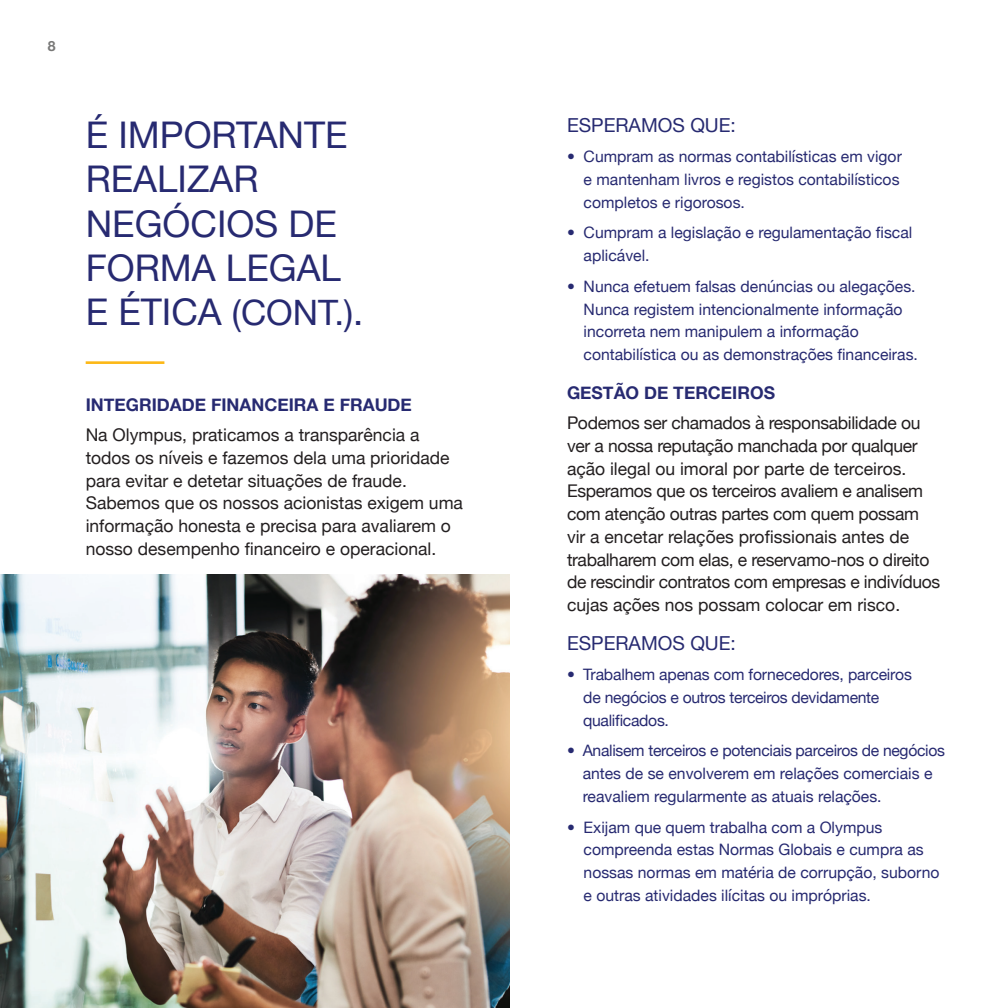
<style>
.page{position:relative;width:1008px;height:1008px;background:#fff}
.page>*{position:absolute;margin:0;border:0;box-sizing:border-box;transform-origin:0 0}
.t1{font:36.75px/44.1px "Helvetica Neue";color:#272a71}
.t2{font:19.25px "Helvetica Neue";color:#272a71}
.t3{font:17.5px/22.8px "Helvetica Neue";letter-spacing:-.02em;color:#231f20}
.t4{font:17.5px/22.8px "Helvetica Neue";color:#231f20}
.t5{font:700 17.5px "Helvetica Neue";color:#272a71}
.t6{font:15.75px/22.8px "Helvetica Neue";color:#272a71}
.t7{font:15.75px/22.8px "Helvetica Neue";letter-spacing:-.02em;color:#272a71}
.t8{font:700 14px "Helvetica Neue";color:#787877}
.s1{font-size:35px}
.s2{font-family:"Helvetica Neue CE"}
</style>
<div class="page">
<img style="left:0;top:575px;width:509px;height:433px">
<hr style="left:86px;top:361px;width:78px;height:3px;background:#fcb817">
<p class="t8" style="left:48px;top:35px;width:9px">8</p>
<h1 class="t1" style="left:86px;top:115px;width:279px">É IMPORTANTE<br>REALIZAR<br>NEGÓCIOS DE<br>FORMA LEGAL<br>E ÉTICA <span class="s1">(CONT.)</span>.</h1>
<p class="t5" style="left:86px;top:391px;width:328px">INTEGRIDADE FINANCEIRA E FRAUDE</p>
<p class="t4" style="left:86px;top:425px;width:379px">Na Olympus, praticamos a transparência a todos os níveis e fazemos dela uma prioridade para evitar e detetar situações de fraude.<br>Sabemos que os nossos acionistas exigem uma informação honesta e precisa para avaliarem o nosso desempenho financeiro e operacional.</p>
<p class="t2" style="left:567px;top:111px;width:170px">ESPERAMOS QUE:</p>
<p class="t6" style="left:584px;top:146px;width:320px;text-indent:-17px"><span class="s2">•</span> Cumpram as normas contabilísticas em vigor e mantenham livros e registos contabilísticos completos e rigorosos.</p>
<p class="t6" style="left:584px;top:222px;width:330px;text-indent:-17px"><span class="s2">•</span> Cumpram a legislação e regulamentação fiscal aplicável.</p>
<p class="t6" style="left:584px;top:276px;width:336px;text-indent:-17px"><span class="s2">•</span> Nunca efetuem falsas denúncias ou alegações.<br>Nunca registem intencionalmente informação incorreta nem manipulem a informação contabilística ou as demonstrações financeiras.</p>
<p class="t5" style="left:567px;top:379px;width:210px">GESTÃO DE TERCEIROS</p>
<p class="t3" style="left:567px;top:413px;width:375px">Podemos ser chamados à responsabilidade ou ver a nossa reputação manchada por qualquer ação ilegal ou imoral por parte de terceiros.<br>Esperamos que os terceiros avaliem e analisem com atenção outras partes com quem possam vir a encetar relações profissionais antes de trabalharem com elas, e reservamo-nos o direito de rescindir contratos com empresas e indivíduos cujas ações nos possam colocar em risco.</p>
<p class="t2" style="left:567px;top:629px;width:170px">ESPERAMOS QUE:</p>
<p class="t7" style="left:583px;top:664px;width:330px;text-indent:-16px"><span class="s2">•</span> Trabalhem apenas com fornecedores, parceiros de negócios e outros terceiros devidamente qualificados.</p>
<p class="t6" style="left:583px;top:740px;width:364px;text-indent:-16px"><span class="s2">•</span> Analisem terceiros e potenciais parceiros de negócios antes de se envolverem em relações comerciais e reavaliem regularmente as atuais relações.</p>
<p class="t6" style="left:584px;top:816px;width:357px;text-indent:-17px"><span class="s2">•</span> Exijam que quem trabalha com a Olympus compreenda estas Normas Globais e cumpra as nossas normas em matéria de corrupção, suborno e outras atividades ilícitas ou impróprias.</p>
</div>
